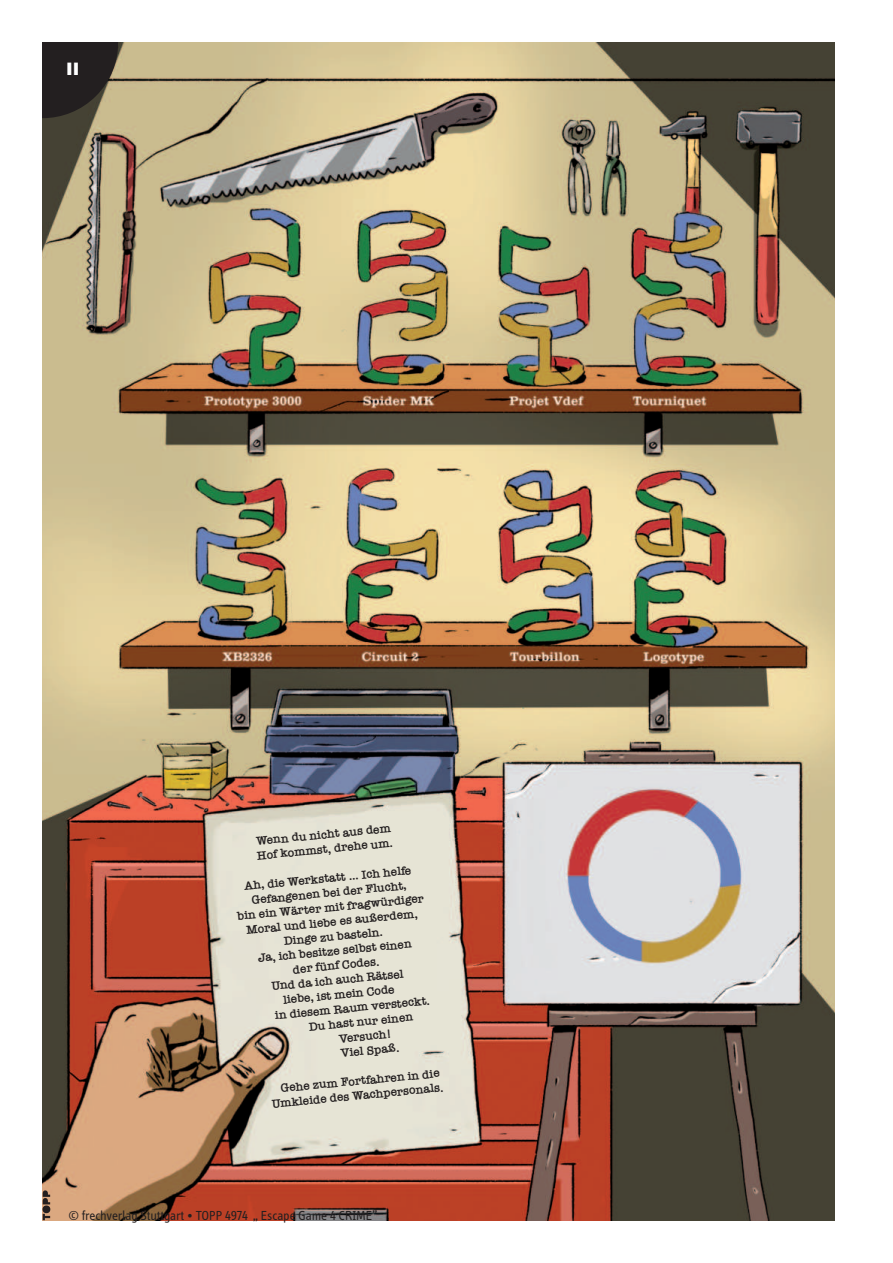
<style>
.page{position:relative;width:893px;height:1263px;background:#fff}
.page>*{position:absolute;margin:0;border:0;box-sizing:border-box;transform-origin:0 0}
.t1{font:900 17.25px "Arial";color:#fff}
.t2{font:13.5px "Info";color:#231f20}
.t3{font:600 12.15px/14.7px "American Typewriter";color:#231f20}
</style>
<div class="page">
<img style="left:43px;top:43px;width:791px;height:1177px">
<svg style="left:43px;top:43px;width:83px;height:83px;background:#4c453a"></svg>
<svg style="left:43px;top:1190px;width:7px;height:30px"></svg>
<h1 class="t1" style="left:66px;top:59px;width:15px">II</h1>
<p class="t3" style="left:255px;top:835px;width:138px;rotate:-6deg">Wenn du nicht aus dem<br>Hof kommst, drehe um.</p>
<p class="t3" style="left:244px;top:880px;width:169px;rotate:-6deg">Ah, die Werkstatt … Ich helfe</p>
<p class="t3" style="left:251px;top:894px;width:157px;rotate:-6deg">Gefangenen bei der Flucht,</p>
<p class="t3" style="left:237px;top:910px;width:189px;rotate:-6deg">bin ein Wärter mit fragwürdiger</p>
<p class="t3" style="left:246px;top:924px;width:174px;rotate:-6deg">Moral und liebe es außerdem,</p>
<p class="t3" style="left:283px;top:935px;width:101px;rotate:-6deg">Dinge zu basteln.</p>
<p class="t3" style="left:257px;top:952px;width:156px;rotate:-6deg">Ja, ich besitze selbst einen</p>
<p class="t3" style="left:292px;top:963px;width:88px;rotate:-6deg">der fünf Codes.</p>
<p class="t3" style="left:271px;top:980px;width:134px;rotate:-6deg">Und da ich auch Rätsel</p>
<p class="t3" style="left:283px;top:994px;width:113px;rotate:-6deg">liebe, ist mein Code</p>
<p class="t3" style="left:275px;top:1009px;width:157px;rotate:-6deg">in diesem Raum versteckt.</p>
<p class="t3" style="left:308px;top:1021px;width:106px;rotate:-6deg">Du hast nur einen</p>
<p class="t3" style="left:338px;top:1032px;width:54px;rotate:-6deg">Versuch!</p>
<p class="t3" style="left:340px;top:1047px;width:60px;rotate:-6deg">Viel Spaß.</p>
<p class="t3" style="left:270px;top:1083px;width:173px;text-align:right;rotate:-6deg">Gehe zum Fortfahren in die<br>Umkleide des Wachpersonals.</p>
<p class="t2" style="left:68px;top:1211px;width:311px">© frechverlag Stuttgart • TOPP 4974 „ Escape Game 4 CRIME”</p>
</div>
